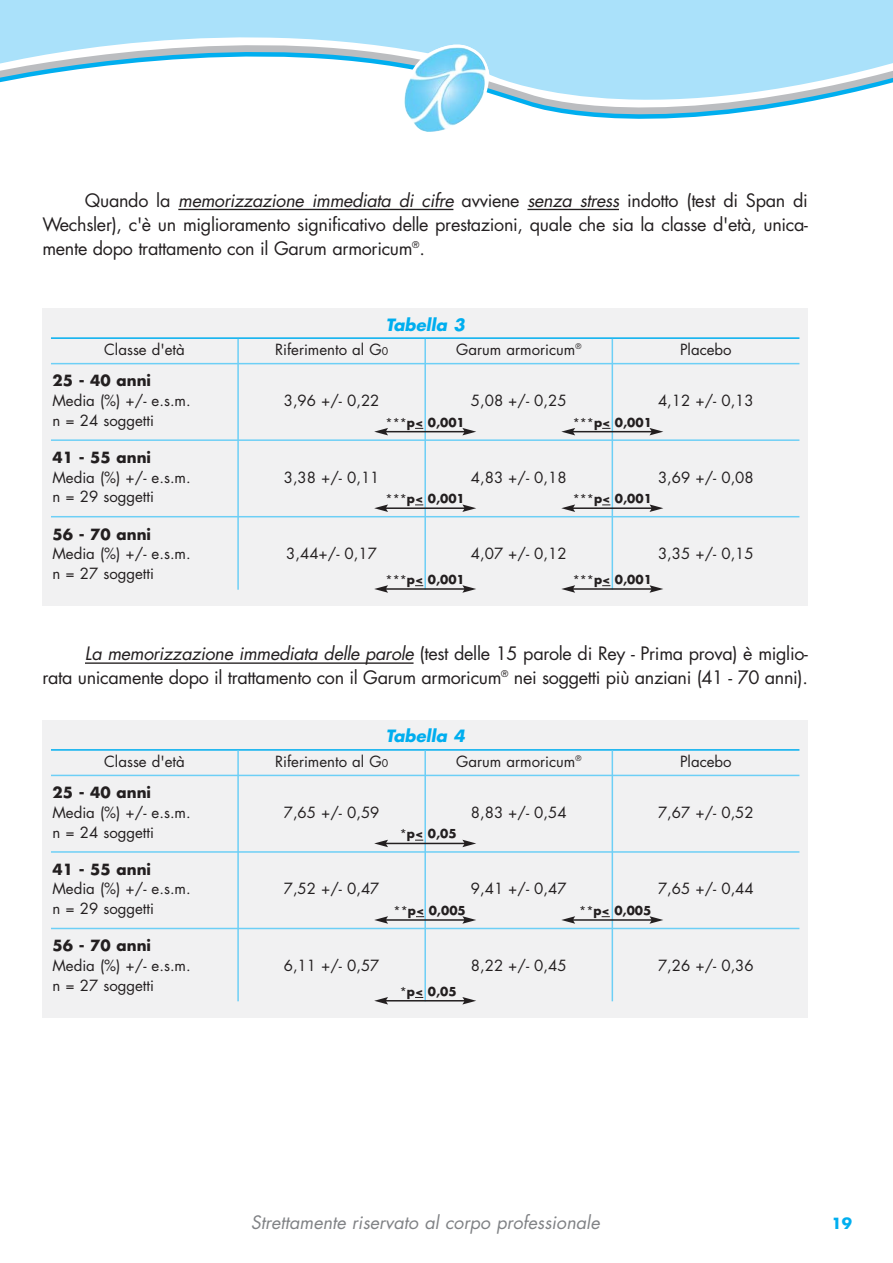
<style>
.page{position:relative;width:893px;height:1263px;background:#fff}
.page>*{position:absolute;margin:0;border:0;box-sizing:border-box;transform-origin:0 0}
.t1{font:18px/24px "Futura";letter-spacing:-.02em;color:#231f20;text-align:justify}
.t2{font:italic 18px "Futura";color:#808285}
.t3{font:italic 700 16.5px "Futura";color:#00aeef}
.t4{font:15px/19.6px "Futura";color:#231f20}
.t5{font:700 15px "Futura";color:#231f20}
.t6{font:700 15px "Futura";color:#00aeef}
.t7{font:700 12px "Futura";color:#231f20}
.s1{font-style:italic}
.s2{font-size:10.5px}
.s3{font-weight:400}
</style>
<div class="page">
<div style="left:0;top:0;width:893px;height:23px;background:#aae1fa"></div>
<svg style="left:0;top:23px;width:893px;height:96px"></svg>
<svg style="left:403px;top:38px;width:87px;height:79px"></svg>
<img style="left:404px;top:47px;width:82px;height:85px">
<hr style="left:178px;top:209px;width:275px;height:1px;background:#231f20">
<hr style="left:527px;top:209px;width:92px;height:1px;background:#231f20">
<hr style="left:85px;top:662px;width:328px;height:2px;background:#231f20">
<div style="left:42px;top:308px;width:766px;height:298px;background:#f1f1f2"></div>
<hr style="left:51px;top:337px;width:748px;height:2px;background:#00aeef">
<hr style="left:237px;top:339px;width:2px;height:251px;background:#6dcff6">
<hr style="left:424px;top:339px;width:2px;height:251px;background:#6dcff6">
<hr style="left:611px;top:339px;width:2px;height:251px;background:#6dcff6">
<hr style="left:51px;top:439px;width:748px;height:2px;background:#6dcff6">
<hr style="left:51px;top:516px;width:748px;height:1px;background:#6dcff6">
<hr style="left:385px;top:431px;width:80px;height:1px;background:#231f20">
<svg style="left:374px;top:428px;width:14px;height:7px"></svg>
<svg style="left:462px;top:428px;width:14px;height:7px"></svg>
<hr style="left:51px;top:363px;width:748px;height:1px;background:#6dcff6">
<hr style="left:572px;top:431px;width:80px;height:1px;background:#231f20">
<svg style="left:561px;top:428px;width:14px;height:7px"></svg>
<svg style="left:649px;top:428px;width:14px;height:7px"></svg>
<hr style="left:385px;top:507px;width:80px;height:2px;background:#231f20">
<svg style="left:374px;top:504px;width:14px;height:8px"></svg>
<svg style="left:462px;top:504px;width:14px;height:8px"></svg>
<hr style="left:572px;top:507px;width:80px;height:2px;background:#231f20">
<svg style="left:561px;top:504px;width:14px;height:8px"></svg>
<svg style="left:649px;top:504px;width:14px;height:8px"></svg>
<hr style="left:385px;top:588px;width:80px;height:2px;background:#231f20">
<svg style="left:374px;top:585px;width:14px;height:8px"></svg>
<svg style="left:462px;top:585px;width:14px;height:8px"></svg>
<hr style="left:572px;top:588px;width:80px;height:2px;background:#231f20">
<svg style="left:561px;top:585px;width:14px;height:8px"></svg>
<svg style="left:649px;top:585px;width:14px;height:8px"></svg>
<div style="left:42px;top:720px;width:766px;height:298px;background:#f1f1f2"></div>
<hr style="left:51px;top:749px;width:748px;height:2px;background:#00aeef">
<hr style="left:237px;top:750px;width:2px;height:251px;background:#6dcff6">
<hr style="left:424px;top:750px;width:2px;height:251px;background:#6dcff6">
<hr style="left:611px;top:750px;width:2px;height:251px;background:#6dcff6">
<hr style="left:51px;top:851px;width:748px;height:2px;background:#6dcff6">
<hr style="left:51px;top:928px;width:748px;height:1px;background:#6dcff6">
<hr style="left:385px;top:843px;width:80px;height:1px;background:#231f20">
<svg style="left:374px;top:840px;width:14px;height:7px"></svg>
<svg style="left:462px;top:840px;width:14px;height:7px"></svg>
<hr style="left:51px;top:775px;width:748px;height:1px;background:#6dcff6">
<hr style="left:385px;top:919px;width:80px;height:2px;background:#231f20">
<svg style="left:374px;top:916px;width:14px;height:8px"></svg>
<svg style="left:462px;top:916px;width:14px;height:8px"></svg>
<hr style="left:572px;top:919px;width:80px;height:2px;background:#231f20">
<svg style="left:561px;top:916px;width:14px;height:8px"></svg>
<svg style="left:649px;top:916px;width:14px;height:8px"></svg>
<hr style="left:385px;top:1000px;width:80px;height:2px;background:#231f20">
<svg style="left:374px;top:997px;width:14px;height:8px"></svg>
<svg style="left:462px;top:997px;width:14px;height:8px"></svg>
<p class="t1" style="left:42px;top:190px;width:767px;text-indent:43px">Q u a n d o l a <span class="s1">memorizzazione immediata di cifre</span> a vv i e n e <span class="s1">senza stress</span> i n d o tto ( te s t d i S p a n d i Wechsler), c'è un miglioramento significativo delle prestazioni, quale che sia la classe d'età, unica&shy;mente dopo trattamento con il Garum armoricum<sup>®</sup>.</p>
<p class="t3" style="left:386px;top:317px;width:83px">Tabella 3</p>
<p class="t4" style="left:104px;top:341px;width:82px">Classe d'età</p>
<p class="t4" style="left:275px;top:341px;width:115px">Riferimento al G<span class="s2">0</span></p>
<p class="t4" style="left:456px;top:341px;width:127px">Garum armoricum<sup>®</sup></p>
<p class="t4" style="left:680px;top:341px;width:53px">Placebo</p>
<p class="t5" style="left:52px;top:374px;width:100px">25 - 40 anni</p>
<p class="t4" style="left:52px;top:392px;width:140px">Media (%) +/- e.s.m. n = 24 soggetti</p>
<p class="t4" style="left:284px;top:392px;width:97px">3,96 +/- 0,22</p>
<p class="t4" style="left:471px;top:392px;width:97px">5,08 +/- 0,25</p>
<p class="t4" style="left:658px;top:392px;width:97px">4,12 +/- 0,13</p>
<p class="t5" style="left:52px;top:451px;width:100px">41 - 55 anni</p>
<p class="t4" style="left:52px;top:469px;width:140px">Media (%) +/- e.s.m. n = 29 soggetti</p>
<p class="t4" style="left:284px;top:469px;width:97px">3,38 +/- 0,11</p>
<p class="t4" style="left:471px;top:469px;width:97px">4,83 +/- 0,18</p>
<p class="t4" style="left:658px;top:469px;width:97px">3,69 +/- 0,08</p>
<p class="t5" style="left:52px;top:527px;width:100px">56 - 70 anni</p>
<p class="t4" style="left:52px;top:545px;width:140px">Media (%) +/- e.s.m. n = 27 soggetti</p>
<p class="t4" style="left:286px;top:545px;width:92px">3,44+/- 0,17</p>
<p class="t4" style="left:471px;top:545px;width:97px">4,07 +/- 0,12</p>
<p class="t4" style="left:658px;top:545px;width:97px">3,35 +/- 0,15</p>
<p class="t7" style="left:386px;top:417px;width:81px"><span class="s3">***</span>p&lt; 0,001</p>
<p class="t7" style="left:573px;top:417px;width:81px"><span class="s3">***</span>p&lt; 0,001</p>
<p class="t7" style="left:386px;top:493px;width:81px"><span class="s3">***</span>p&lt; 0,001</p>
<p class="t7" style="left:573px;top:493px;width:81px"><span class="s3">***</span>p&lt; 0,001</p>
<p class="t7" style="left:386px;top:574px;width:81px"><span class="s3">***</span>p&lt; 0,001</p>
<p class="t7" style="left:573px;top:574px;width:81px"><span class="s3">***</span>p&lt; 0,001</p>
<p class="t1" style="left:42px;top:643px;width:767px;text-align:right"><span class="s1">La memorizzazione immediata delle parole</span> (test delle 15 parole di Rey - Prima prova) è miglio-<br>rata unicamente dopo il trattamento con il Garum armoricum<sup>®</sup> nei soggetti più anziani (41 - 70 anni).</p>
<p class="t3" style="left:386px;top:729px;width:83px">Tabella 4</p>
<p class="t4" style="left:104px;top:753px;width:82px">Classe d'età</p>
<p class="t4" style="left:275px;top:753px;width:115px">Riferimento al G<span class="s2">0</span></p>
<p class="t4" style="left:456px;top:753px;width:127px">Garum armoricum<sup>®</sup></p>
<p class="t4" style="left:680px;top:753px;width:53px">Placebo</p>
<p class="t5" style="left:52px;top:786px;width:100px">25 - 40 anni</p>
<p class="t4" style="left:52px;top:804px;width:140px">Media (%) +/- e.s.m. n = 24 soggetti</p>
<p class="t4" style="left:284px;top:804px;width:97px">7,65 +/- 0,59</p>
<p class="t4" style="left:471px;top:804px;width:97px">8,83 +/- 0,54</p>
<p class="t4" style="left:658px;top:804px;width:97px">7,67 +/- 0,52</p>
<p class="t5" style="left:52px;top:862px;width:100px">41 - 55 anni</p>
<p class="t4" style="left:52px;top:880px;width:140px">Media (%) +/- e.s.m. n = 29 soggetti</p>
<p class="t4" style="left:284px;top:880px;width:97px">7,52 +/- 0,47</p>
<p class="t4" style="left:471px;top:880px;width:97px">9,41 +/- 0,47</p>
<p class="t4" style="left:658px;top:880px;width:97px">7,65 +/- 0,44</p>
<p class="t5" style="left:52px;top:939px;width:100px">56 - 70 anni</p>
<p class="t4" style="left:52px;top:957px;width:140px">Media (%) +/- e.s.m. n = 27 soggetti</p>
<p class="t4" style="left:284px;top:957px;width:97px">6,11 +/- 0,57</p>
<p class="t4" style="left:471px;top:957px;width:97px">8,22 +/- 0,45</p>
<p class="t4" style="left:658px;top:957px;width:97px">7,26 +/- 0,36</p>
<p class="t7" style="left:400px;top:828px;width:58px"><span class="s3">*</span>p&lt; 0,05</p>
<p class="t7" style="left:394px;top:905px;width:74px"><span class="s3">**</span>p&lt; 0,005</p>
<p class="t7" style="left:579px;top:905px;width:74px"><span class="s3">**</span>p&lt; 0,005</p>
<p class="t7" style="left:400px;top:986px;width:58px"><span class="s3">*</span>p&lt; 0,05</p>
<p class="t2" style="left:251px;top:1214px;width:354px">Strettamente riservato al corpo professionale</p>
<p class="t6" style="left:831px;top:1216px;width:22px">19</p>
</div>
